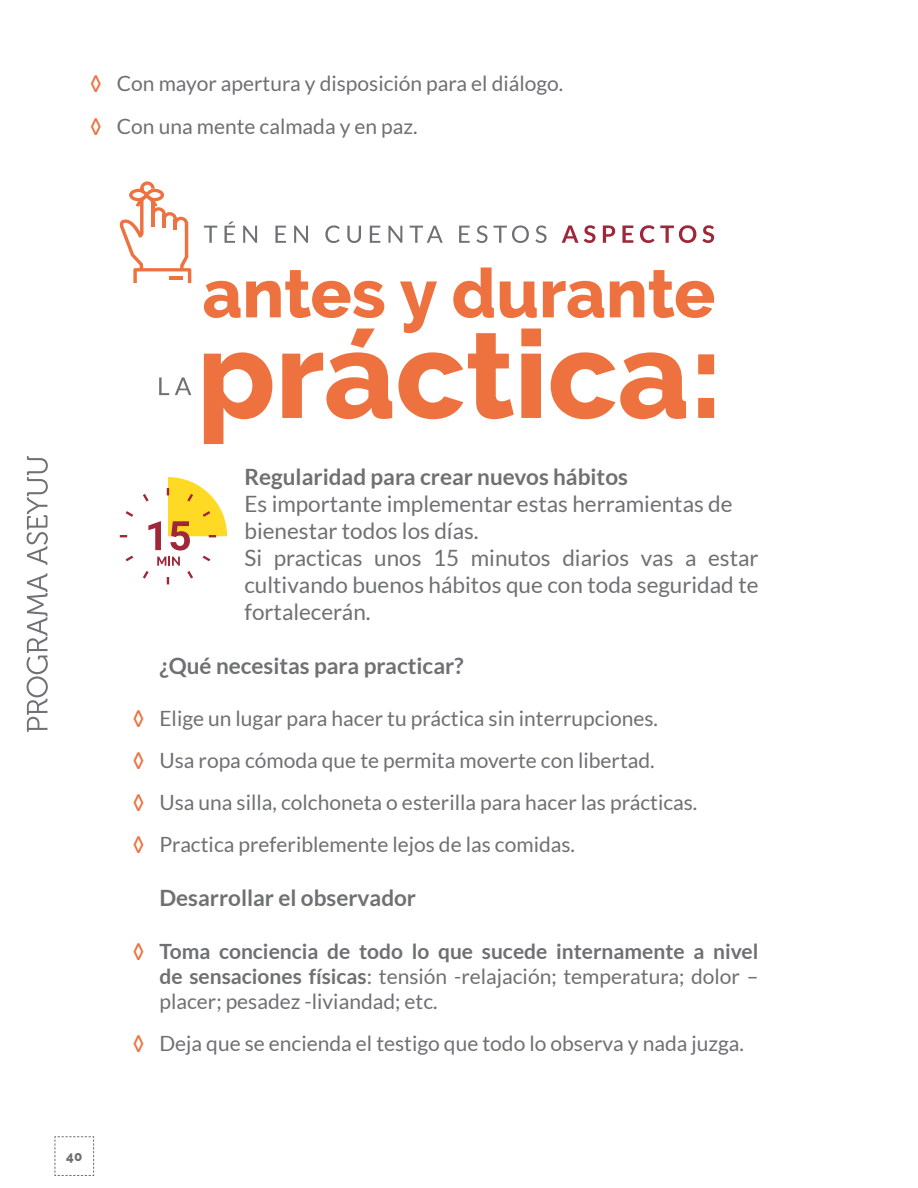
<style>
.page{position:relative;width:918px;height:1188px;background:#fff}
.page>*{position:absolute;margin:0;border:0;box-sizing:border-box;transform-origin:0 0}
.gens{font:22.5px/27px "Lato";color:#6e7072}
.gens-2{font:700 22.5px "Lato";color:#6e7072}
.t1{font:21px "Lato";color:#6e7072}
.t2{font:700 21px/25.2px "Lato";color:#6e7072;text-align:justify}
.t3{font:800 13.5px "Raleway";color:#6e7072}
.s1{font-weight:700;color:#ee723f}
.s2{color:#ee723f}
.s3{font-weight:400}
</style>
<div class="page">
<svg style="left:27px;top:456px;width:21px;height:276px"></svg>
<svg style="left:54px;top:1136px;width:40px;height:40px"></svg>
<svg style="left:119px;top:181px;width:72px;height:102px"></svg>
<svg style="left:120px;top:477px;width:107px;height:107px"></svg>
<svg style="left:204px;top:333px;width:510px;height:111px"></svg>
<svg style="left:159px;top:377px;width:32px;height:18px"></svg>
<svg style="left:204px;top:267px;width:510px;height:66px"></svg>
<svg style="left:562px;top:225px;width:152px;height:18px"></svg>
<svg style="left:204px;top:221px;width:343px;height:22px"></svg>
<p class="t1" style="left:90px;top:72px;width:475px"><span class="s1">◊</span> Con mayor apertura y disposición para el diálogo.</p>
<p class="t1" style="left:90px;top:114px;width:329px"><span class="s1">◊</span> Con una mente calmada y en paz.</p>
<p class="t3" style="left:66px;top:1148px;width:18px">40</p>
<p class="gens-2" style="left:244px;top:463px;width:385px">Regularidad para crear nuevos hábitos</p>
<p class="gens" style="left:244px;top:490px;width:490px">Es importante implementar estas herramientas de bienestar todos los días.</p>
<p class="gens" style="left:244px;top:544px;width:516px;text-align:justify">Si practicas unos 15 minutos diarios vas a estar cultivando buenos hábitos que con toda seguridad te fortalecerán.</p>
<p class="gens-2" style="left:159px;top:652px;width:306px">¿Qué necesitas para practicar?</p>
<p class="t1" style="left:132px;top:706px;width:527px"><span class="s1">◊</span> Elige un lugar para hacer tu práctica sin interrupciones.</p>
<p class="t1" style="left:132px;top:749px;width:524px"><span class="s1">◊</span> Usa ropa cómoda que te permita moverte con libertad.</p>
<p class="t1" style="left:132px;top:791px;width:566px"><span class="s1">◊</span> Usa una silla, colchoneta o esterilla para hacer las prácticas.</p>
<p class="t1" style="left:132px;top:833px;width:444px"><span class="s1">◊</span> Practica preferiblemente lejos de las comidas.</p>
<p class="gens-2" style="left:159px;top:885px;width:258px">Desarrollar el observador</p>
<p class="t2" style="left:159px;top:938px;width:601px;text-indent:-27px"><span class="s2">◊</span> Toma conciencia de todo lo que sucede internamente a nivel de sensaciones físicas<span class="s3">: tensión -relajación; temperatura; dolor – placer; pesadez -liviandad; etc.</span></p>
<p class="t1" style="left:132px;top:1032px;width:613px"><span class="s1">◊</span> Deja que se encienda el testigo que todo lo observa y nada juzga.</p>
</div>
